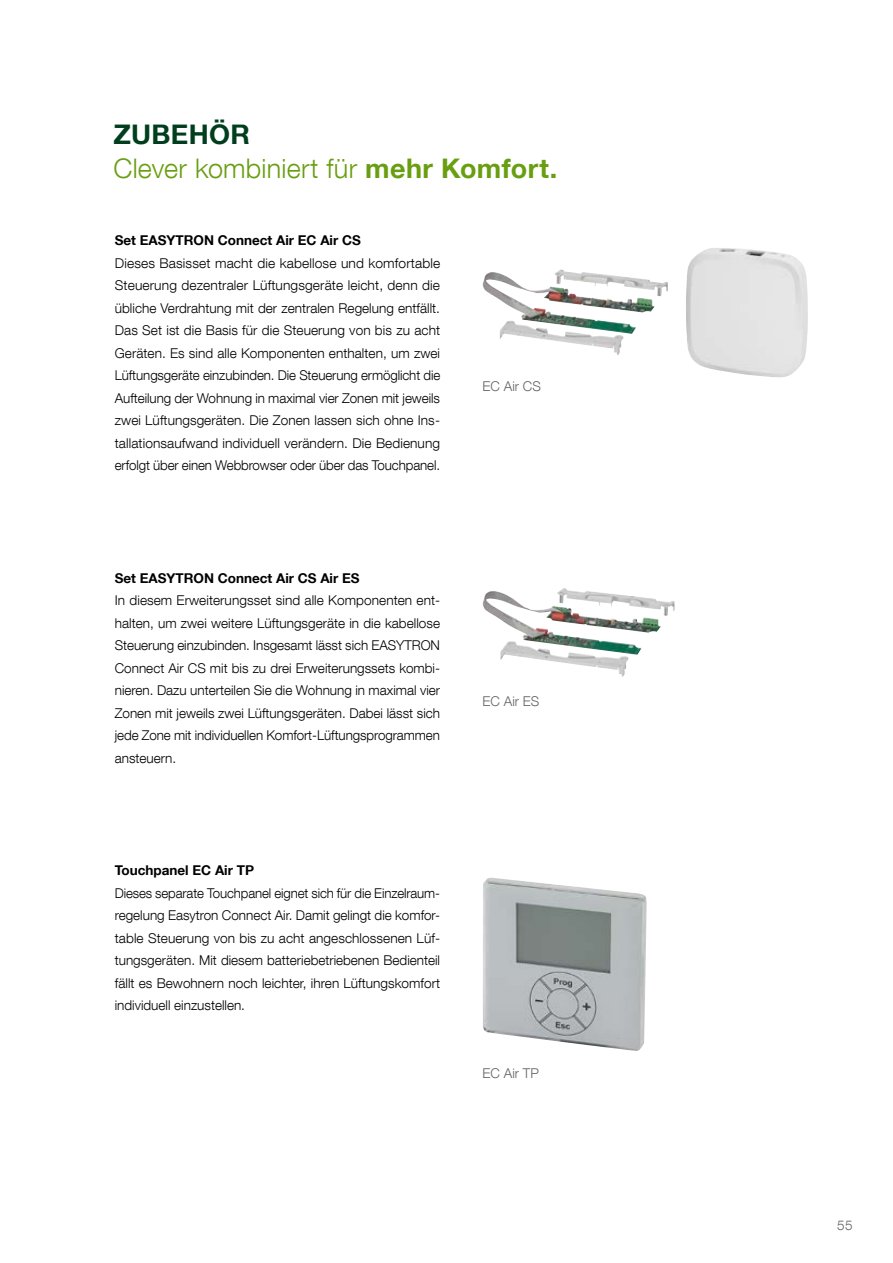
<style>
.page{position:relative;width:893px;height:1263px;background:#fff}
.page>*{position:absolute;margin:0;border:0;box-sizing:border-box;transform-origin:0 0}
.t1{font:300 27px/33.8px "Helvetica Neue LT Com";letter-spacing:.005em;color:#699e11}
.t2{font:300 13.5px/22.5px "Helvetica Neue LT Com";letter-spacing:-.005em;color:#000;text-align:justify}
.t3{font:700 13.5px "Helvetica Neue LT Com";color:#000}
.t4{font:300 13.5px "Helvetica Neue LT Com";color:#626463}
.s1{font-weight:700;color:#003e1d}
.s2{font-weight:700}
</style>
<div class="page">
<img style="left:482px;top:248px;width:326px;height:129px">
<img style="left:482px;top:588px;width:193px;height:67px">
<img style="left:483px;top:878px;width:164px;height:173px">
<h1 class="t1" style="left:114px;top:117px;width:445px"><span class="s1">ZUBEHÖR<br></span>Clever kombiniert für <span class="s2">mehr Komfort.</span></h1>
<p class="t3" style="left:115px;top:232px;width:248px">Set EASYTRON Connect Air EC Air CS</p>
<p class="t2" style="left:115px;top:251px;width:327px">Dieses Basisset macht die kabellose und komfortable Steuerung dezentraler Lüftungsgeräte leicht, denn die übliche Verdrahtung mit der zentralen Regelung entfällt.<br>Das Set ist die Basis für die Steuerung von bis zu acht Geräten. Es sind alle Komponenten enthalten, um zwei Lüftungsgeräte einzubinden. Die Steuerung ermöglicht die Aufteilung der Wohnung in maximal vier Zonen mit jeweils zwei Lüftungsgeräten. Die Zonen lassen sich ohne Ins&shy;tallationsaufwand individuell verändern. Die Bedienung erfolgt über einen Webbrowser oder über das Touchpanel.</p>
<p class="t3" style="left:115px;top:569px;width:246px">Set EASYTRON Connect Air CS Air ES</p>
<p class="t2" style="left:115px;top:589px;width:327px">In diesem Erweiterungsset sind alle Komponenten ent&shy;halten, um zwei weitere Lüftungsgeräte in die kabellose Steuerung einzubinden. Insgesamt lässt sich EASYTRON Connect Air CS mit bis zu drei Erweiterungssets kombi&shy;nieren. Dazu unterteilen Sie die Wohnung in maximal vier Zonen mit jeweils zwei Lüftungsgeräten. Dabei lässt sich jede Zone mit individuellen Komfort-Lüftungsprogrammen ansteuern.</p>
<p class="t3" style="left:115px;top:862px;width:141px">Touchpanel EC Air TP</p>
<p class="t2" style="left:115px;top:881px;width:327px">Dieses separate Touchpanel eignet sich für die Einzelraum&shy;regelung Easytron Connect Air. Damit gelingt die komfor&shy;table Steuerung von bis zu acht angeschlossenen Lüf&shy;tungsgeräten. Mit diesem batteriebetriebenen Bedienteil fällt es Bewohnern noch leichter, ihren Lüftungskomfort individuell einzustellen.</p>
<p class="t4" style="left:483px;top:378px;width:60px">EC Air CS</p>
<p class="t4" style="left:483px;top:693px;width:58px">EC Air ES</p>
<p class="t4" style="left:483px;top:1064px;width:58px">EC Air TP</p>
<p class="t4" style="left:837px;top:1217px;width:17px">55</p>
</div>
